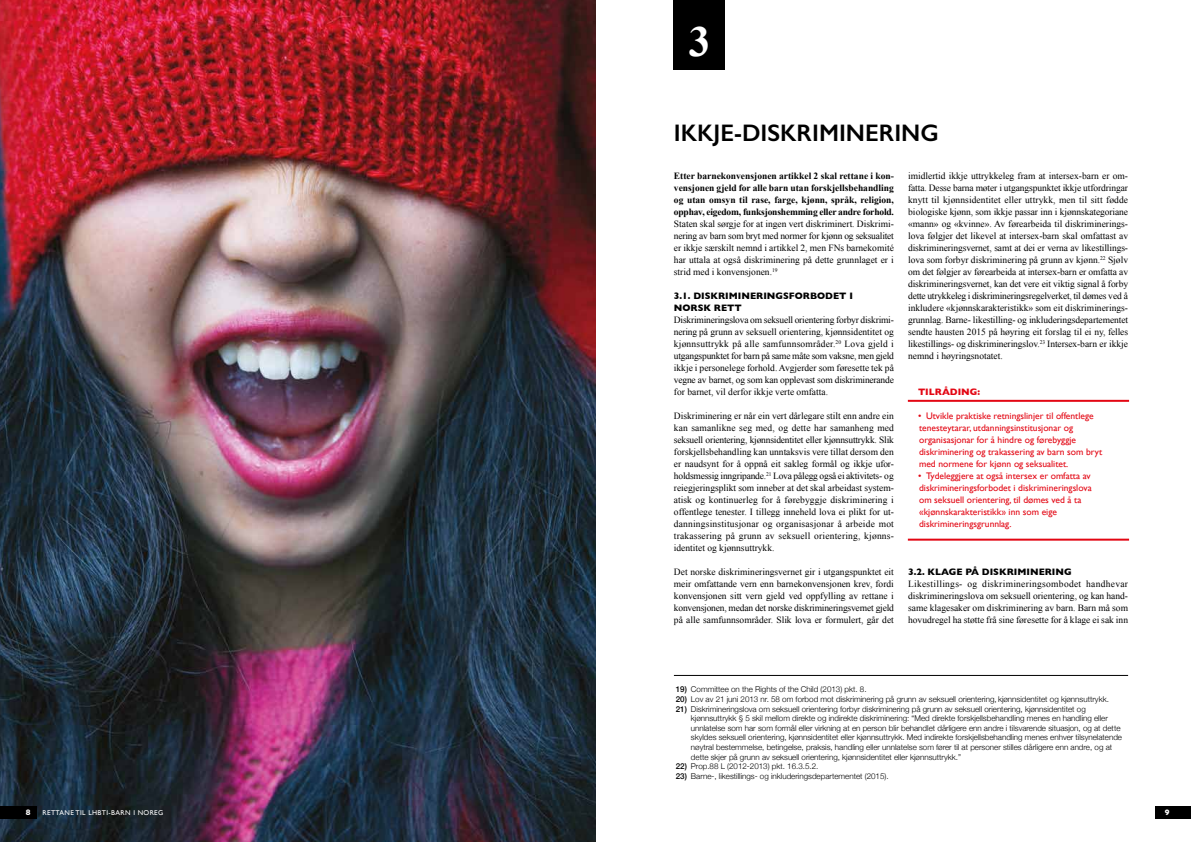
<style>
.page{position:relative;width:1191px;height:842px;background:#fff}
.page>*{position:absolute;margin:0;border:0;box-sizing:border-box;transform-origin:0 0}
.t1{font:700 43px "Times New Roman";color:#fff}
.t2{font:600 24px "Gill Sans";color:#000}
.t3{font:9.5px/12px "Times New Roman";color:#000;text-align:justify}
.t4{font:9.5px/12px "Gill Sans";color:#e30613}
.t5{font:700 9.5px/12px "Times New Roman";letter-spacing:-.02em;color:#000;text-align:justify}
.t6{font:700 9.5px/12px "Gill Sans";color:#000}
.t7{font:700 9.5px "Gill Sans";color:#e30613}
.t8{font:300 8px/9.6px "Helvetica Neue";color:#000}
.t9{font:700 8px "Gill Sans";color:#fff}
.t10{font:7px "Gill Sans";letter-spacing:.05em;color:#fff}
.s1{font-weight:500}
</style>
<div class="page">
<img style="left:0;top:0;width:595px;height:842px">
<div style="left:0;top:806px;width:36px;height:13px;background:#000"></div>
<div style="left:1155px;top:806px;width:36px;height:13px;background:#000"></div>
<div style="left:674px;top:0;width:51px;height:70px;background:#000"></div>
<hr style="left:674px;top:675px;width:454px;height:1px;background:#000">
<hr style="left:908px;top:400px;width:221px;height:2px;background:#e30613">
<hr style="left:908px;top:539px;width:221px;height:2px;background:#e30613">
<h1 class="t1" style="left:688px;top:12px;width:23px">3</h1>
<h2 class="t2" style="left:674px;top:118px;width:266px">IKKJE-DISKRIMINERING</h2>
<p class="t5" style="left:674px;top:169px;width:221px">Etter barnekonvensjonen artikkel 2 skal rettane i kon&shy;vensjonen gjeld for alle barn utan forskjellsbehandling og utan omsyn til rase, farge, kjønn, språk, religion, opphav, eigedom, funksjonshemming eller andre forhold.</p>
<p class="t3" style="left:674px;top:217px;width:221px">Staten skal sørgje for at ingen vert diskriminert. Diskrimi&shy;nering av barn som bryt med normer for kjønn og seksualitet er ikkje særskilt nemnd i artikkel 2, men FNs barnekomité har uttala at også diskriminering på dette grunnlaget er i strid med i konvensjonen.<sup>19</sup></p>
<p class="t6" style="left:674px;top:289px;width:180px">3.1. DISKRIMINERINGSFORBODET I<br>NORSK RETT</p>
<p class="t3" style="left:674px;top:313px;width:221px">Diskrimineringslova om seksuell orientering forbyr diskrimi&shy;nering på grunn av seksuell orientering, kjønnsidentitet og kjønnsuttrykk på alle samfunnsområder.<sup>20</sup> Lova gjeld i utgangspunktet for barn på same måte som vaksne, men gjeld ikkje i personelege forhold. Avgjerder som føresette tek på vegne av barnet, og som kan opplevast som diskriminerande for barnet, vil derfor ikkje verte omfatta.</p>
<p class="t3" style="left:674px;top:409px;width:221px">Diskriminering er når ein vert dårlegare stilt enn andre ein kan samanlikne seg med, og dette har samanheng med seksuell orientering, kjønnsidentitet eller kjønnsuttrykk. Slik forskjellsbehandling kan unntaksvis vere tillat dersom den er naudsynt for å oppnå eit sakleg formål og ikkje ufor&shy;holdsmessig inngripande.<sup>21</sup> Lova pålegg også ei aktivitets- og reiegjeringsplikt som inneber at det skal arbeidast system&shy;atisk og kontinuerleg for å førebyggje diskriminering i offentlege tenester. I tillegg inneheld lova ei plikt for ut&shy;danningsinstitusjonar og organisasjonar å arbeide mot trakassering på grunn av seksuell orientering, kjønns&shy;identitet og kjønnsuttrykk.</p>
<p class="t3" style="left:674px;top:565px;width:221px">Det norske diskrimineringsvernet gir i utgangspunktet eit meir omfattande vern enn barnekonvensjonen krev, fordi konvensjonen sitt vern gjeld ved oppfylling av rettane i konvensjonen, medan det norske diskrimineringsvernet gjeld på alle samfunnsområder. Slik lova er formulert, går det</p>
<p class="t3" style="left:908px;top:170px;width:221px">imidlertid ikkje uttrykkeleg fram at intersex-barn er om&shy;fatta. Desse barna møter i utgangspunktet ikkje utfordringar knytt til kjønnsidentitet eller uttrykk, men til sitt fødde biologiske kjønn, som ikkje passar inn i kjønnskategoriane «mann» og «kvinne». Av førearbeida til diskriminerings&shy;lova følgjer det likevel at intersex-barn skal omfattast av diskrimineringsvernet, samt at dei er verna av likestillings&shy;lova som forbyr diskriminering på grunn av kjønn.<sup>22</sup> Sjølv om det følgjer av førearbeida at intersex-barn er omfatta av diskrimineringsvernet, kan det vere eit viktig signal å forby dette utrykkeleg i diskrimineringsregelverket, til dømes ved å inkludere «kjønnskarakteristikk» som eit diskriminerings&shy;grunnlag. Barne- likestilling- og inkluderingsdepartementet sendte hausten 2015 på høyring eit forslag til ei ny, felles likestillings- og diskrimineringslov.<sup>23</sup> Intersex-barn er ikkje nemnd i høyringsnotatet.</p>
<p class="t7" style="left:918px;top:384px;width:64px">TILRÅDING:</p>
<p class="t4" style="left:918px;top:410px;width:186px">• Utvikle praktiske retningslinjer til offentlege tenesteytarar, utdanningsinstitusjonar og organisasjonar for å hindre og førebyggje diskriminering og trakassering av barn som bryt med normene for kjønn og seksualitet.</p>
<p class="t4" style="left:918px;top:470px;width:175px">• Tydeleggjere at også intersex er omfatta av diskrimineringsforbodet i diskrimineringslova om seksuell orientering, til dømes ved å ta «kjønnskarakteristikk» inn som eige diskrimineringsgrunnlag.</p>
<p class="t6" style="left:908px;top:565px;width:165px">3.2. KLAGE PÅ DISKRIMINERING</p>
<p class="t3" style="left:908px;top:578px;width:221px">Likestillings- og diskrimineringsombodet handhevar diskrimineringslova om seksuell orientering, og kan hand&shy;same klagesaker om diskriminering av barn. Barn må som hovudregel ha støtte frå sine føresette for å klage ei sak inn</p>
<p class="t8" style="left:676px;top:684px;width:192px"><span class="s1">19)</span> Committee on the Rights of the Child (2013) pkt. 8.</p>
<p class="t8" style="left:676px;top:694px;width:434px"><span class="s1">20)</span> Lov av 21 juni 2013 nr. 58 om forbod mot diskriminering på grunn av seksuell orientering, kjønnsidentitet og kjønnsuttrykk.</p>
<p class="t8" style="left:691px;top:703px;width:433px;text-indent:-15px"><span class="s1">21)</span> Diskrimineringslova om seksuell orientering forbyr diskriminering på grunn av seksuell orientering, kjønnsidentitet og kjønnsuttrykk § 5 skil mellom direkte og indirekte diskriminering: “Med direkte forskjellsbehandling menes en handling eller unnlatelse som har som formål eller virkning at en person blir behandlet dårligere enn andre i tilsvarende situasjon, og at dette skyldes seksuell orientering, kjønnsidentitet eller kjønnsuttrykk. Med indirekte forskjellsbehandling menes enhver tilsynelatende nøytral bestemmelse, betingelse, praksis, handling eller unnlatelse som fører til at personer stilles dårligere enn andre, og at dette skjer på grunn av seksuell orientering, kjønnsidentitet eller kjønnsuttrykk.”</p>
<p class="t8" style="left:676px;top:761px;width:144px"><span class="s1">22)</span> Prop.88 L (2012-2013) pkt. 16.3.5.2.</p>
<p class="t8" style="left:676px;top:771px;width:214px"><span class="s1">23)</span> Barne-, likestillings- og inkluderingsdepartementet (2015).</p>
<p class="t9" style="left:26px;top:806px;width:6px">8</p>
<p class="t10" style="left:43px;top:809px;width:122px">RETTANE TIL LHBTI-BARN I NOREG</p>
<p class="t9" style="left:1165px;top:806px;width:6px">9</p>
</div>
